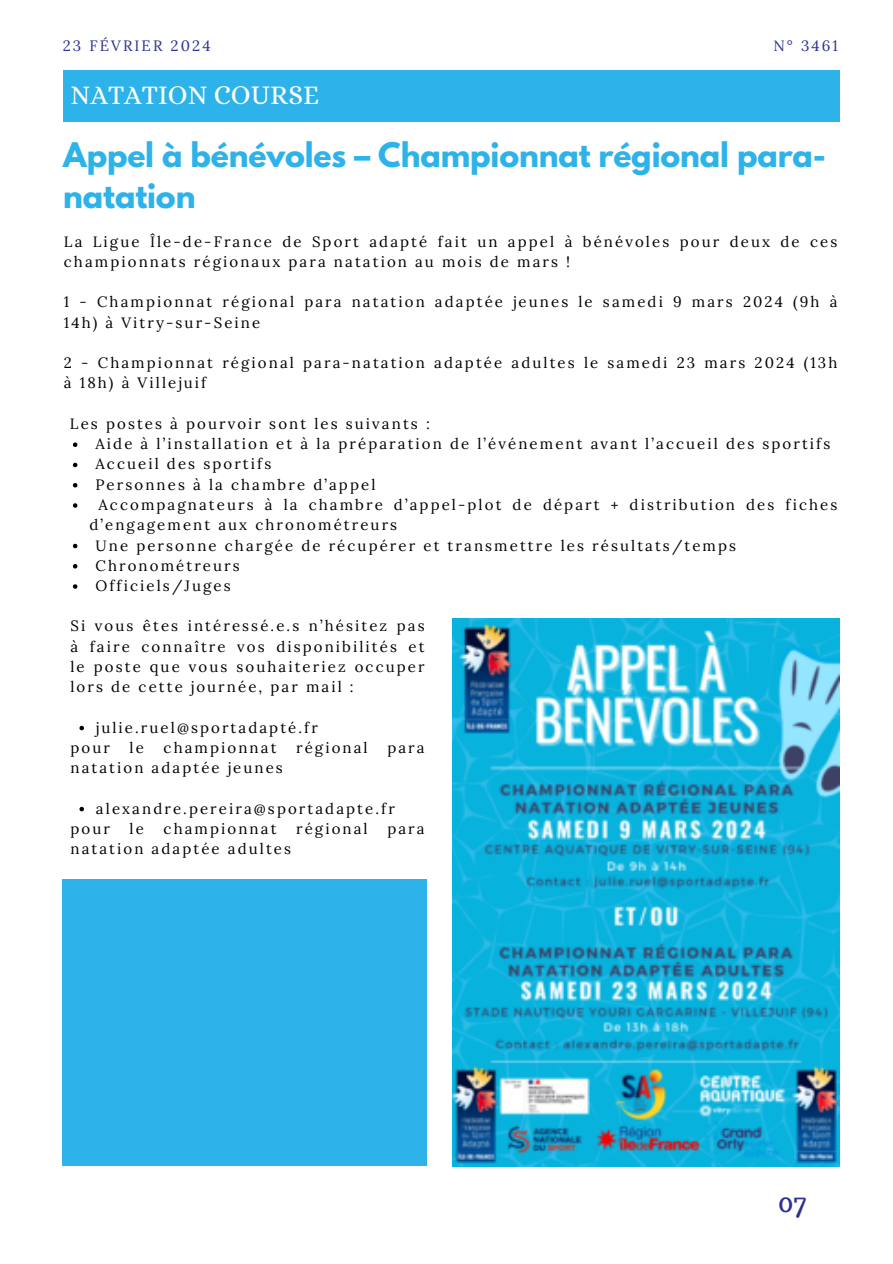
<style>
.page{position:relative;width:893px;height:1264px;background:#fff}
.page>*{position:absolute;margin:0;border:0;box-sizing:border-box;transform-origin:0 0}
.t1{font:700 30px/41.7px "League Spartan";letter-spacing:-.005em;color:#2db3e9}
.t2{font:27px "Alice";color:#fff}
.t3{font:27px "Trocchi";color:#2e3192}
.t4{font:15px/20.2px "Lora";letter-spacing:.14em;color:#000}
.t5{font:15px "Lora";letter-spacing:.14em;color:#2e3192}
</style>
<div class="page">
<div style="left:63px;top:71px;width:776px;height:50px;background:#2db3e9"></div>
<img style="left:452px;top:618px;width:387px;height:548px">
<div style="left:63px;top:879px;width:363px;height:286px;background:#2db3e9"></div>
<svg style="left:73px;top:442px;width:4px;height:5px"></svg>
<svg style="left:73px;top:463px;width:4px;height:4px"></svg>
<svg style="left:73px;top:483px;width:4px;height:4px"></svg>
<svg style="left:73px;top:503px;width:4px;height:5px"></svg>
<svg style="left:73px;top:544px;width:4px;height:4px"></svg>
<svg style="left:73px;top:564px;width:4px;height:4px"></svg>
<svg style="left:73px;top:584px;width:4px;height:5px"></svg>
<svg style="left:79px;top:725px;width:5px;height:5px"></svg>
<svg style="left:79px;top:806px;width:5px;height:5px"></svg>
<p class="t5" style="left:63px;top:36px;width:149px">23 FÉVRIER 2024</p>
<p class="t5" style="left:773px;top:36px;width:66px">N° 3461</p>
<h2 class="t2" style="left:70px;top:79px;width:250px">NATATION COURSE</h2>
<h1 class="t1" style="left:63px;top:138px;width:764px">Appel à bénévoles – Championnat régional para&shy;natation</h1>
<p class="t4" style="left:64px;top:231px;width:775px">La Ligue Île-de-France de Sport adapté fait un appel à bénévoles pour deux de ces championnats régionaux para natation au mois de mars !</p>
<p class="t4" style="left:64px;top:292px;width:775px">1 - Championnat régional para natation adaptée jeunes le samedi 9 mars 2024 (9h à<br>14h) à Vitry-sur-Seine</p>
<p class="t4" style="left:64px;top:352px;width:775px">2 - Championnat régional para-natation adaptée adultes le samedi 23 mars 2024 (13h à 18h) à Villejuif</p>
<p class="t4" style="left:70px;top:413px;width:361px">Les postes à pourvoir sont les suivants :</p>
<p class="t4" style="left:95px;top:433px;width:736px">Aide à l’installation et à la préparation de l’événement avant l’accueil des sportifs</p>
<p class="t4" style="left:95px;top:454px;width:177px">Accueil des sportifs</p>
<p class="t4" style="left:95px;top:474px;width:281px">Personnes à la chambre d’appel</p>
<p class="t4" style="left:98px;top:494px;width:740px">Accompagnateurs à la chambre d’appel-plot de départ + distribution des fiches</p>
<p class="t4" style="left:89px;top:514px;width:309px">d’engagement aux chronométreurs</p>
<p class="t4" style="left:95px;top:535px;width:642px">Une personne chargée de récupérer et transmettre les résultats/temps</p>
<p class="t4" style="left:95px;top:555px;width:146px">Chronométreurs</p>
<p class="t4" style="left:95px;top:575px;width:137px">Officiels/Juges</p>
<p class="t4" style="left:70px;top:615px;width:355px;text-align:justify">Si vous êtes intéressé.e.s n’hésitez pas à faire connaître vos disponibilités et le poste que vous souhaiteriez occuper lors de cette journée, par mail :</p>
<p class="t4" style="left:70px;top:717px;width:249px;text-indent:25px">julie.ruel@sportadapté.fr pour</p>
<p class="t4" style="left:130px;top:737px;width:16px">le</p>
<p class="t4" style="left:164px;top:737px;width:114px">championnat</p>
<p class="t4" style="left:296px;top:737px;width:73px">régional</p>
<p class="t4" style="left:387px;top:737px;width:39px">para</p>
<p class="t4" style="left:70px;top:757px;width:214px">natation adaptée jeunes</p>
<p class="t4" style="left:70px;top:798px;width:326px;text-indent:25px">alexandre.pereira@sportadapte.fr pour</p>
<p class="t4" style="left:130px;top:818px;width:16px">le</p>
<p class="t4" style="left:164px;top:818px;width:114px">championnat</p>
<p class="t4" style="left:296px;top:818px;width:73px">régional</p>
<p class="t4" style="left:387px;top:818px;width:39px">para</p>
<p class="t4" style="left:70px;top:838px;width:222px">natation adaptée adultes</p>
<h2 class="t3" style="left:778px;top:1184px;width:30px">07</h2>
</div>
